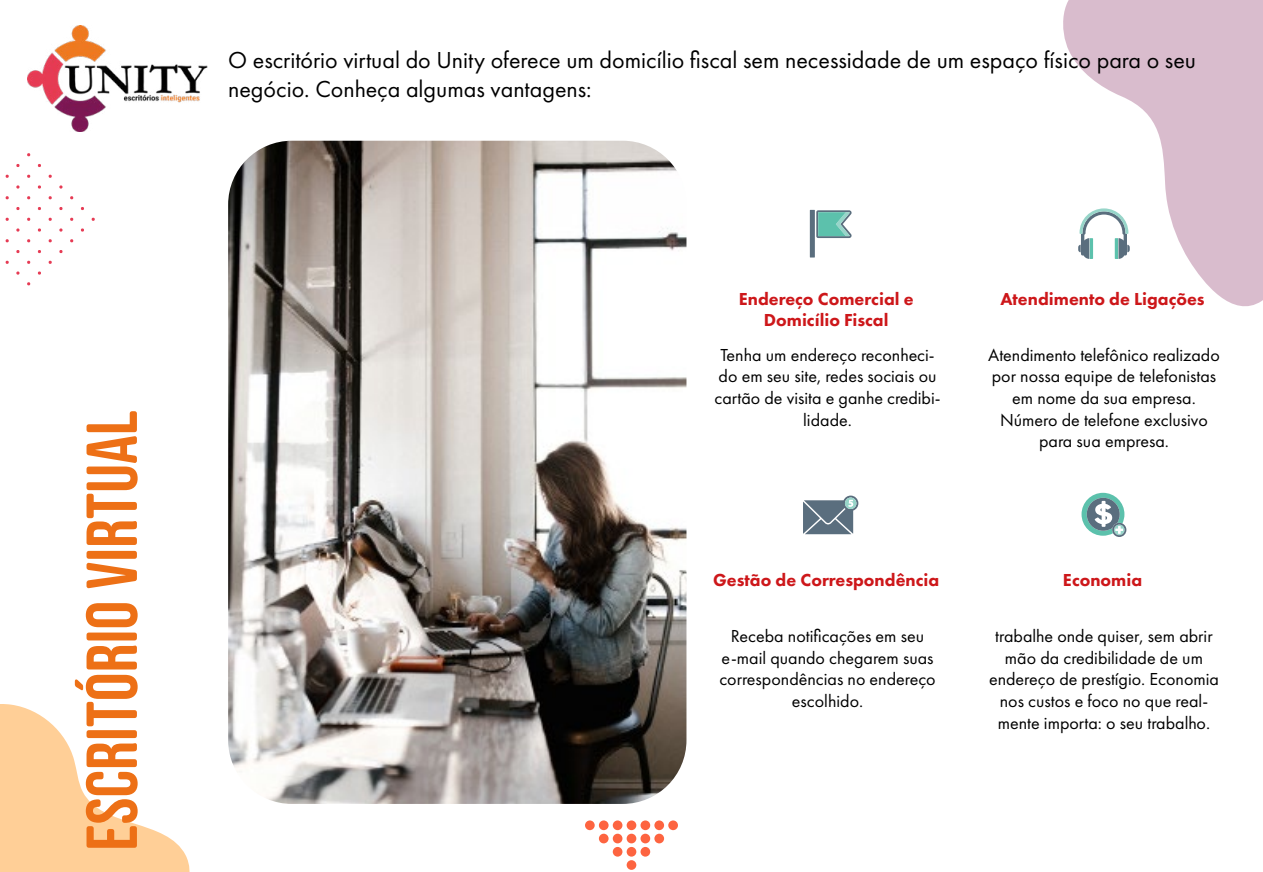
<style>
.page{position:relative;width:1263px;height:872px;background:#fff}
.page>*{position:absolute;margin:0;border:0;box-sizing:border-box;transform-origin:0 0}
.t1{font:72px "Bebas Neue Semi Rounded";color:#ed7016}
.t2{font:24px/28.8px "Futura PT";color:#000}
.t3{font:18px/21.6px "Futura PT";color:#000;text-align:center}
.t4{font:800 18px/21.6px "Futura PT";color:#cd171a;text-align:center}
</style>
<div class="page">
<img style="left:27px;top:26px;width:181px;height:105px">
<svg style="left:0;top:704px;width:190px;height:168px"></svg>
<svg style="left:1063px;top:0;width:200px;height:306px;fill:#d9bccd"></svg>
<svg style="left:91px;top:217px;width:4px;height:4px"></svg>
<svg style="left:81px;top:228px;width:3px;height:4px"></svg>
<svg style="left:59px;top:250px;width:4px;height:3px"></svg>
<svg style="left:48px;top:260px;width:4px;height:4px"></svg>
<svg style="left:38px;top:271px;width:3px;height:4px"></svg>
<svg style="left:59px;top:228px;width:4px;height:4px"></svg>
<svg style="left:16px;top:271px;width:4px;height:4px"></svg>
<svg style="left:59px;top:207px;width:4px;height:3px"></svg>
<svg style="left:48px;top:217px;width:4px;height:4px"></svg>
<svg style="left:38px;top:228px;width:3px;height:4px"></svg>
<svg style="left:16px;top:250px;width:4px;height:3px"></svg>
<svg style="left:5px;top:260px;width:4px;height:4px"></svg>
<svg style="left:59px;top:185px;width:4px;height:4px"></svg>
<svg style="left:16px;top:228px;width:4px;height:4px"></svg>
<svg style="left:48px;top:174px;width:4px;height:4px"></svg>
<svg style="left:38px;top:185px;width:3px;height:4px"></svg>
<svg style="left:16px;top:207px;width:4px;height:3px"></svg>
<svg style="left:5px;top:217px;width:4px;height:4px"></svg>
<svg style="left:16px;top:185px;width:4px;height:4px"></svg>
<svg style="left:16px;top:164px;width:4px;height:3px"></svg>
<svg style="left:5px;top:174px;width:4px;height:4px"></svg>
<img style="left:228px;top:141px;width:458px;height:663px">
<svg style="left:1078px;top:208px;width:52px;height:51px"></svg>
<svg style="left:1081px;top:493px;width:45px;height:44px"></svg>
<svg style="left:803px;top:495px;width:55px;height:39px"></svg>
<svg style="left:810px;top:210px;width:42px;height:47px"></svg>
<div style="left:668px;top:820px;width:10px;height:10px;background:#fd6440;border-radius:50%"></div>
<div style="left:654px;top:820px;width:10px;height:10px;background:#fd6440;border-radius:50%"></div>
<div style="left:640px;top:820px;width:10px;height:10px;background:#fd6440;border-radius:50%"></div>
<div style="left:627px;top:820px;width:9px;height:10px;background:#fd6440;border-radius:50%"></div>
<div style="left:613px;top:820px;width:9px;height:10px;background:#fd6440;border-radius:50%"></div>
<div style="left:599px;top:820px;width:10px;height:10px;background:#fd6440;border-radius:50%"></div>
<div style="left:585px;top:820px;width:10px;height:10px;background:#fd6440;border-radius:50%"></div>
<div style="left:654px;top:833px;width:10px;height:10px;background:#fd6440;border-radius:50%"></div>
<div style="left:640px;top:833px;width:10px;height:10px;background:#fd6440;border-radius:50%"></div>
<div style="left:627px;top:833px;width:9px;height:10px;background:#fd6440;border-radius:50%"></div>
<div style="left:613px;top:833px;width:9px;height:10px;background:#fd6440;border-radius:50%"></div>
<div style="left:599px;top:833px;width:10px;height:10px;background:#fd6440;border-radius:50%"></div>
<div style="left:640px;top:847px;width:10px;height:9px;background:#fd6440;border-radius:50%"></div>
<div style="left:627px;top:847px;width:9px;height:9px;background:#fd6440;border-radius:50%"></div>
<div style="left:613px;top:847px;width:9px;height:9px;background:#fd6440;border-radius:50%"></div>
<div style="left:627px;top:860px;width:9px;height:10px;background:#fd6440;border-radius:50%"></div>
<h1 class="t1" style="left:71px;top:850px;width:442px;rotate:-90deg">escritório virtual</h1>
<h2 class="t2" style="left:228px;top:46px;width:969px">O escritório virtual do Unity oferece um domicílio fiscal sem necessidade de um espaço físico para o seu negócio. Conheça algumas vantagens:</h2>
<p class="t4" style="left:739px;top:287px;width:176px">Endereço Comercial e<br>Domicílio Fiscal</p>
<p class="t3" style="left:714px;top:344px;width:228px">Tenha um endereço reconheci&shy;do em seu site, redes sociais ou cartão de visita e ganhe credibi&shy;lidade.</p>
<p class="t4" style="left:1000px;top:287px;width:206px">Atendimento de Ligações</p>
<p class="t3" style="left:988px;top:344px;width:233px">Atendimento telefônico realizado por nossa equipe de telefonistas em nome da sua empresa.<br>Número de telefone exclusivo para sua empresa.</p>
<p class="t4" style="left:713px;top:569px;width:228px">Gestão de Correspondência</p>
<p class="t4" style="left:1063px;top:569px;width:81px">Economia</p>
<p class="t3" style="left:719px;top:625px;width:218px">Receba notificações em seu e-mail quando chegarem suas correspondências no endereço escolhido.</p>
<p class="t3" style="left:989px;top:625px;width:231px">trabalhe onde quiser, sem abrir mão da credibilidade de um endereço de prestígio. Economia nos custos e foco no que real&shy;mente importa: o seu trabalho.</p>
</div>
